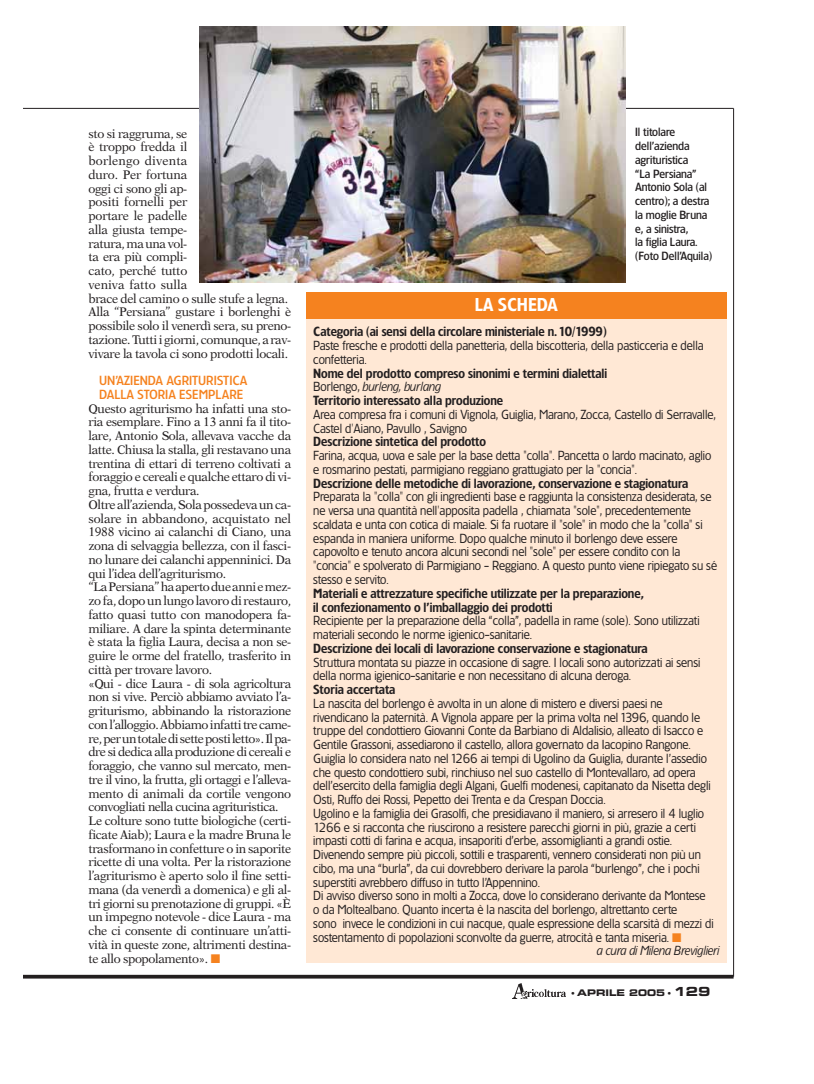
<style>
.page{position:relative;width:814px;height:1084px;background:#fff}
.page>*{position:absolute;margin:0;border:0;box-sizing:border-box;transform-origin:0 0}
.t1{font:600 17.5px "TF Forever";color:#fff}
.t2{font:12.5px/13.8px "TF Forever";color:#231f20}
.t3{font:12.5px/13.8px "New Aster";letter-spacing:-.03em;color:#231f20}
.t4{font:600 12.5px/13.8px "TF Forever";color:#231f20}
.t5{font:500 12.5px/13.8px "TF Forever";color:#f5821f}
.t6{font:italic 12.5px "TF Forever";color:#231f20}
.t7{font:500 11.25px/13.8px "TF Forever";color:#231f20}
.t8{font:9.12px "Eurostile Bold Extended Two";color:#231f20}
.s1{color:#f5821f}
.s2{font-weight:400}
.s3{font-weight:400;font-style:italic}
.s4{font-size:7.5px}
.s5{font-size:12.5px}
</style>
<div class="page">
<hr style="left:24px;top:975px;width:709px;height:3px;background:#231f20">
<hr style="left:733px;top:108px;width:1px;height:868px;background:#231f20">
<div style="left:306px;top:293px;width:420px;height:669px;background:#ffe8d5"></div>
<div style="left:306px;top:292px;width:420px;height:27px;background:#f5821f"></div>
<img style="left:513px;top:984px;width:52px;height:14px">
<hr style="left:24px;top:108px;width:709px;height:1px;background:#231f20">
<img style="left:200px;top:27px;width:425px;height:255px">
<p class="t3" style="left:88px;top:127px;width:204px">sto si raggruma, se<br>è troppo fredda il<br>borlengo diventa<br>duro. Per fortuna<br>oggi ci sono gli ap-<br>positi fornelli per<br>portare le padelle<br>alla giusta tempe-<br>ratura, ma una vol-<br>ta era più compli-<br>cato, perché tutto<br>veniva fatto sulla<br>brace del camino o sulle stufe a legna.<br>Alla “Persiana” gustare i borlenghi è possibile solo il venerdì sera, su preno&shy;tazione. Tutti i giorni, comunque, a rav&shy;vivare la tavola ci sono prodotti locali.</p>
<p class="t5" style="left:99px;top:375px;width:150px">UN’AZIENDA AGRITURISTICA<br>DALLA STORIA ESEMPLARE</p>
<p class="t3" style="left:88px;top:402px;width:204px">Questo agriturismo ha infatti una sto&shy;ria esemplare. Fino a 13 anni fa il tito&shy;lare, Antonio Sola, allevava vacche da latte. Chiusa la stalla, gli restavano una trentina di ettari di terreno coltivati a foraggio e cereali e qualche ettaro di vi&shy;gna, frutta e verdura.<br>Oltre all’azienda, Sola possedeva un ca&shy;solare in abbandono, acquistato nel 1988 vicino ai calanchi di Ciano, una zona di selvaggia bellezza, con il fasci&shy;no lunare dei calanchi appenninici. Da qui l’idea dell’agriturismo.<br>“La Persiana” ha aperto due anni e mez&shy;zo fa, dopo un lungo lavoro di restauro, fatto quasi tutto con manodopera fa&shy;miliare. A dare la spinta determinante è stata la figlia Laura, decisa a non se&shy;guire le orme del fratello, trasferito in città per trovare lavoro.<br>«Qui - dice Laura - di sola agricoltura non si vive. Perciò abbiamo avviato l’a&shy;griturismo, abbinando la ristorazione con l’alloggio. Abbiamo infatti tre came&shy;re, per un totale di sette posti letto». Il pa&shy;dre si dedica alla produzione di cereali e foraggio, che vanno sul mercato, men&shy;tre il vino, la frutta, gli ortaggi e l’alleva&shy;mento di animali da cortile vengono convogliati nella cucina agrituristica.<br>Le colture sono tutte biologiche (certi&shy;ficate Aiab); Laura e la madre Bruna le trasformano in confetture o in saporite ricette di una volta. Per la ristorazione l’agriturismo è aperto solo il fine setti&shy;mana (da venerdì a domenica) e gli al&shy;tri giorni su prenotazione di gruppi. «È un impegno notevole - dice Laura - ma che ci consente di continuare un’atti&shy;vità in queste zone, altrimenti destina&shy;te allo spopolamento». <span class="s1">■</span></p>
<p class="t7" style="left:635px;top:126px;width:78px">Il titolare dell’azienda agrituristica<br>“La Persiana”<br>Antonio Sola (al centro); a destra la moglie Bruna e, a sinistra,<br>la figlia Laura. (Foto Dell’Aquila)</p>
<h1 class="t1" style="left:475px;top:299px;width:85px">LA SCHEDA</h1>
<p class="t4" style="left:313px;top:326px;width:295px">Categoria (ai sensi della circolare ministeriale n. 10/1999)</p>
<p class="t2" style="left:313px;top:340px;width:392px">Paste fresche e prodotti della panetteria, della biscotteria, della pasticceria e della confetteria.</p>
<p class="t4" style="left:313px;top:368px;width:295px">Nome del prodotto compreso sinonimi e termini dialettali<br><span class="s2">Borlengo,</span> <span class="s3">burleng, burlang<br></span>Territorio interessato alla produzione</p>
<p class="t2" style="left:313px;top:409px;width:404px">Area compresa fra i comuni di Vignola, Guiglia, Marano, Zocca, Castello di Serravalle,<br>Castel d'Aiano, Pavullo , Savigno</p>
<p class="t4" style="left:313px;top:436px;width:174px">Descrizione sintetica del prodotto</p>
<p class="t2" style="left:313px;top:450px;width:399px">Farina, acqua, uova e sale per la base detta "colla". Pancetta o lardo macinato, aglio e rosmarino pestati, parmigiano reggiano grattugiato per la "concia".</p>
<p class="t4" style="left:313px;top:478px;width:376px">Descrizione delle metodiche di lavorazione, conservazione e stagionatura</p>
<p class="t2" style="left:313px;top:491px;width:405px">Preparata la "colla" con gli ingredienti base e raggiunta la consistenza desiderata, se ne versa una quantità nell'apposita padella , chiamata "sole", precedentemente scaldata e unta con cotica di maiale. Si fa ruotare il "sole" in modo che la "colla" si espanda in maniera uniforme. Dopo qualche minuto il borlengo deve essere capovolto e tenuto ancora alcuni secondi nel "sole" per essere condito con la "concia" e spolverato di Parmigiano - Reggiano. A questo punto viene ripiegato su sé stesso e servito.</p>
<p class="t4" style="left:313px;top:588px;width:332px">Materiali e attrezzature specifiche utilizzate per la preparazione, il confezionamento o l’imballaggio dei prodotti</p>
<p class="t2" style="left:313px;top:615px;width:388px">Recipiente per la preparazione della “colla”, padella in rame (sole). Sono utilizzati materiali secondo le norme igienico-sanitarie.</p>
<p class="t4" style="left:313px;top:643px;width:336px">Descrizione dei locali di lavorazione conservazione e stagionatura</p>
<p class="t2" style="left:313px;top:656px;width:388px">Struttura montata su piazze in occasione di sagre. I locali sono autorizzati ai sensi della norma igienico-sanitarie e non necessitano di alcuna deroga.</p>
<p class="t4" style="left:313px;top:684px;width:84px">Storia accertata</p>
<p class="t2" style="left:313px;top:697px;width:351px">La nascita del borlengo è avvolta in un alone di mistero e diversi paesi ne</p>
<p class="t2" style="left:313px;top:711px;width:388px">rivendicano la paternità. A Vignola appare per la prima volta nel 1396, quando le</p>
<p class="t2" style="left:313px;top:725px;width:391px">truppe del condottiero Giovanni Conte da Barbiano di Aldalisio, alleato di Isacco e</p>
<p class="t2" style="left:313px;top:739px;width:379px">Gentile Grassoni, assediarono il castello, allora governato da Iacopino Rangone.</p>
<p class="t2" style="left:313px;top:752px;width:395px">Guiglia lo considera nato nel 1266 ai tempi di Ugolino da Guiglia, durante l’assedio</p>
<p class="t2" style="left:313px;top:766px;width:384px">che questo condottiero subì, rinchiuso nel suo castello di Montevallaro, ad opera</p>
<p class="t2" style="left:313px;top:780px;width:399px">dell’esercito della famiglia degli Algani, Guelfi modenesi, capitanato da Nisetta degli</p>
<p class="t2" style="left:313px;top:794px;width:294px">Osti, Ruffo dei Rossi, Pepetto dei Trenta e da Crespan Doccia.</p>
<p class="t2" style="left:313px;top:807px;width:392px">Ugolino e la famiglia dei Grasolfi, che presidiavano il maniero, si arresero il 4 luglio</p>
<p class="t2" style="left:313px;top:821px;width:384px">1266 e si racconta che riuscirono a resistere parecchi giorni in più, grazie a certi</p>
<p class="t2" style="left:313px;top:835px;width:360px">impasti cotti di farina e acqua, insaporiti d’erbe, assomiglianti a grandi ostie.</p>
<p class="t2" style="left:313px;top:849px;width:389px">Divenendo sempre più piccoli, sottili e trasparenti, vennero considerati non più un</p>
<p class="t2" style="left:313px;top:862px;width:388px">cibo, ma una “burla”, da cui dovrebbero derivare la parola “burlengo”, che i pochi</p>
<p class="t2" style="left:313px;top:876px;width:228px">superstiti avrebbero diffuso in tutto l’Appennino.</p>
<p class="t2" style="left:313px;top:890px;width:394px">Di avviso diverso sono in molti a Zocca, dove lo considerano derivante da Montese</p>
<p class="t2" style="left:313px;top:904px;width:365px">o da Moltealbano. Quanto incerta è la nascita del borlengo, altrettanto certe</p>
<p class="t2" style="left:313px;top:917px;width:402px">sono invece le condizioni in cui nacque, quale espressione della scarsità di mezzi di</p>
<p class="t2" style="left:313px;top:931px;width:370px">sostentamento di popolazioni sconvolte da guerre, atrocità e tanta miseria. <span class="s1">■</span></p>
<p class="t6" style="left:597px;top:946px;width:124px">a cura di Milena Breviglieri</p>
<p class="t8" style="left:571px;top:990px;width:141px"><span class="s4">•</span> APRILE 2005 <span class="s4">•</span> <span class="s5">129</span></p>
</div>
